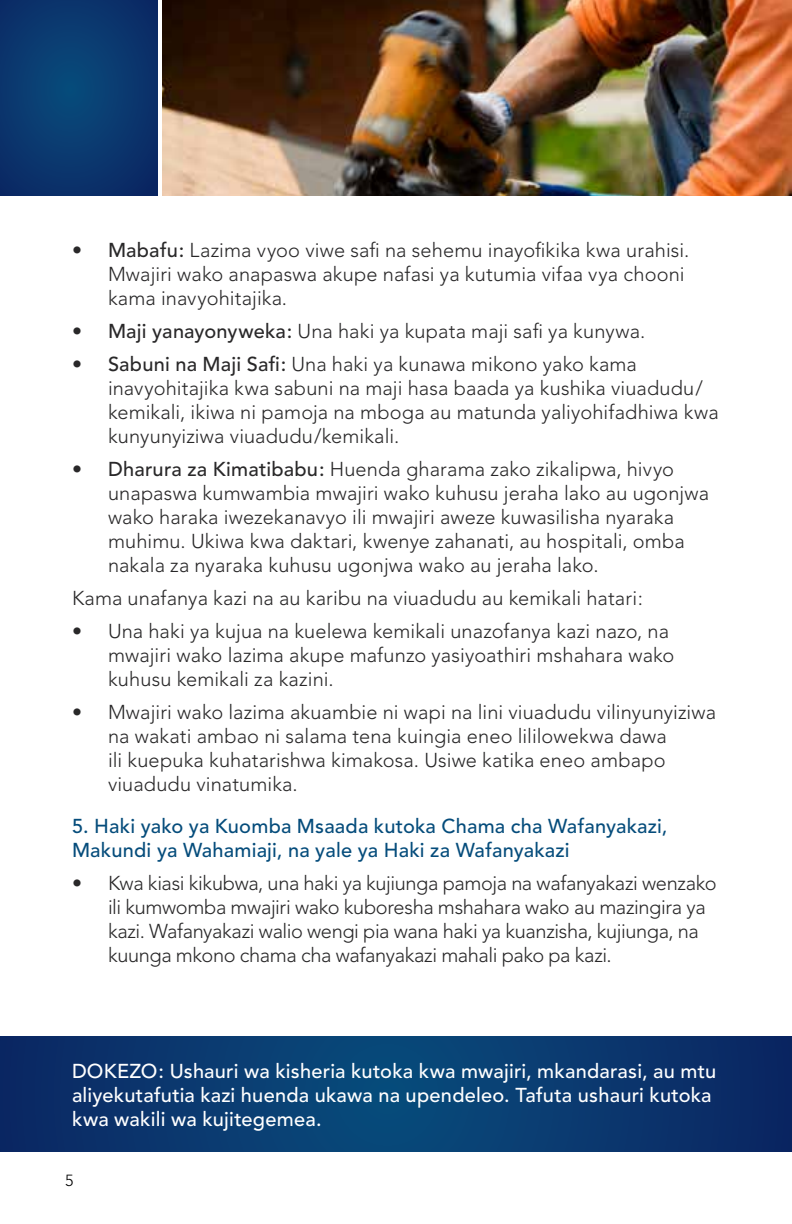
<style>
.page{position:relative;width:792px;height:1224px;background:#fff}
.page>*{position:absolute;margin:0;border:0;box-sizing:border-box;transform-origin:0 0}
.t1{font:300 20px/24px "Avenir";letter-spacing:.005em;color:#292829}
.t2{font:300 20px/24px "Avenir";letter-spacing:-.02em;color:#292829}
.t3{font:500 20px/24px "Avenir";letter-spacing:.01em;color:#fff}
.t4{font:500 20px/24px "Avenir";letter-spacing:.01em;color:#054c7b}
.t5{font:300 16px "Avenir";color:#000}
.s1{font-weight:500}
</style>
<div class="page">
<svg style="left:0;top:0;width:158px;height:196px;background:#0a376d"></svg>
<img style="left:162px;top:0;width:630px;height:196px">
<svg style="left:0;top:1037px;width:792px;height:115px;background:#09386e"></svg>
<p class="t1" style="left:108px;top:238px;width:583px;text-indent:-36px"><span class="s1">• Mabafu:</span> Lazima vyoo viwe safi na sehemu inayofikika kwa urahisi.<br>Mwajiri wako anapaswa akupe nafasi ya kutumia vifaa vya chooni kama inavyohitajika.</p>
<p class="t1" style="left:72px;top:319px;width:575px"><span class="s1">• Maji yanayonyweka:</span> Una haki ya kupata maji safi ya kunywa.</p>
<p class="t1" style="left:108px;top:352px;width:612px;text-indent:-36px"><span class="s1">• Sabuni na Maji Safi:</span> Una haki ya kunawa mikono yako kama inavyohitajika kwa sabuni na maji hasa baada ya kushika viuadudu/ kemikali, ikiwa ni pamoja na mboga au matunda yaliyohifadhiwa kwa kunyunyiziwa viuadudu/kemikali.</p>
<p class="t1" style="left:108px;top:457px;width:603px;text-indent:-36px"><span class="s1">• Dharura za Kimatibabu:</span> Huenda gharama zako zikalipwa, hivyo unapaswa kumwambia mwajiri wako kuhusu jeraha lako au ugonjwa wako haraka iwezekanavyo ili mwajiri aweze kuwasilisha nyaraka muhimu. Ukiwa kwa daktari, kwenye zahanati, au hospitali, omba nakala za nyaraka kuhusu ugonjwa wako au jeraha lako.</p>
<p class="t1" style="left:72px;top:586px;width:572px">Kama unafanya kazi na au karibu na viuadudu au kemikali hatari:</p>
<p class="t1" style="left:108px;top:619px;width:568px;text-indent:-36px">• Una haki ya kujua na kuelewa kemikali unazofanya kazi nazo, na mwajiri wako lazima akupe mafunzo yasiyoathiri mshahara wako kuhusu kemikali za kazini.</p>
<p class="t1" style="left:108px;top:700px;width:610px;text-indent:-36px">• Mwajiri wako lazima akuambie ni wapi na lini viuadudu vilinyunyiziwa na wakati ambao ni salama tena kuingia eneo lililowekwa dawa<br>ili kuepuka kuhatarishwa kimakosa. Usiwe katika eneo ambapo viuadudu vinatumika.</p>
<p class="t4" style="left:72px;top:815px;width:597px">5. Haki yako ya Kuomba Msaada kutoka Chama cha Wafanyakazi,<br>Makundi ya Wahamiaji, na yale ya Haki za Wafanyakazi</p>
<p class="t2" style="left:108px;top:871px;width:610px;text-indent:-36px">• Kwa kiasi kikubwa, una haki ya kujiunga pamoja na wafanyakazi wenzako ili kumwomba mwajiri wako kuboresha mshahara wako au mazingira ya kazi. Wafanyakazi walio wengi pia wana haki ya kuanzisha, kujiunga, na kuunga mkono chama cha wafanyakazi mahali pako pa kazi.</p>
<p class="t3" style="left:72px;top:1060px;width:646px">DOKEZO: Ushauri wa kisheria kutoka kwa mwajiri, mkandarasi, au mtu aliyekutafutia kazi huenda ukawa na upendeleo. Tafuta ushauri kutoka kwa wakili wa kujitegemea.</p>
<p class="t5" style="left:65px;top:1171px;width:10px">5</p>
</div>
